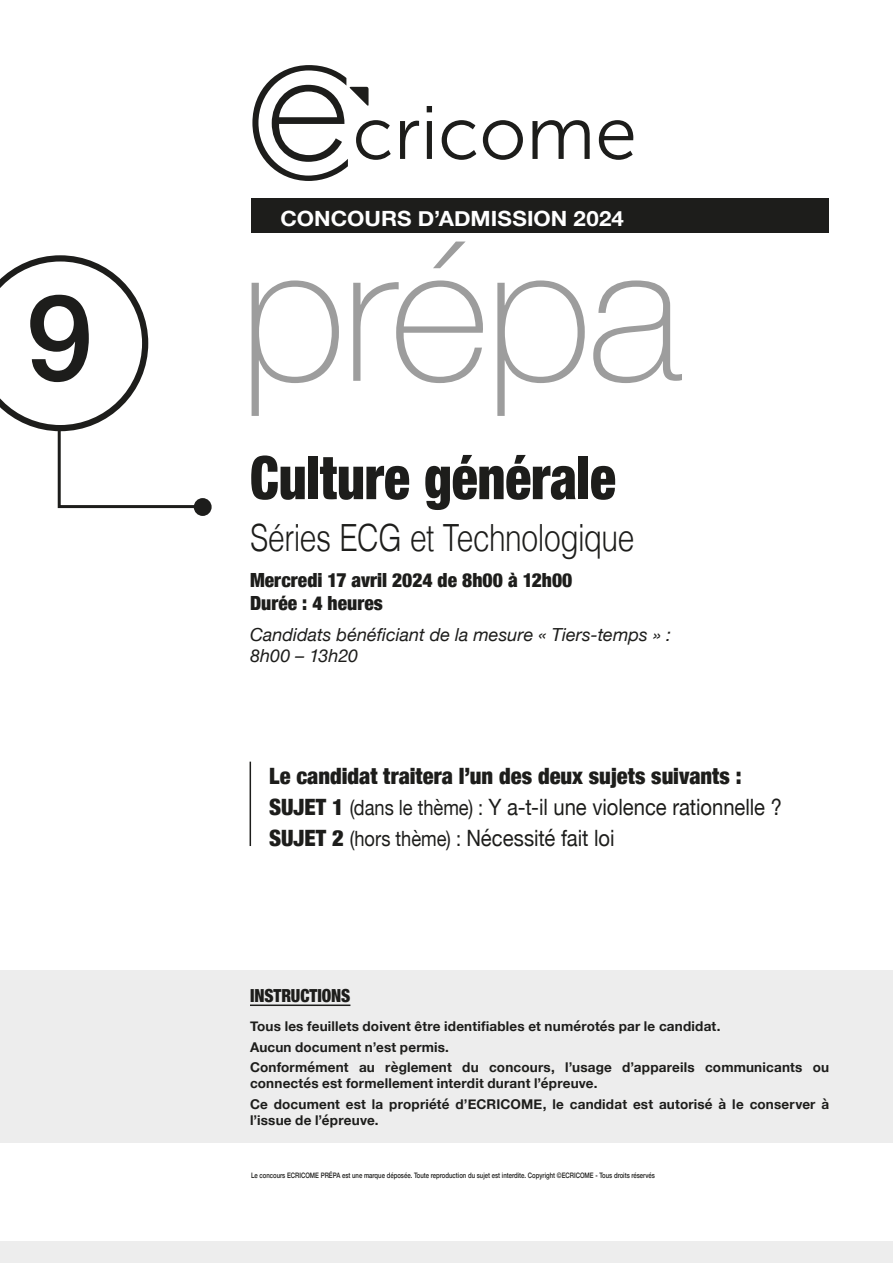
<style>
.page{position:relative;width:893px;height:1263px;background:#fff}
.page>*{position:absolute;margin:0;border:0;box-sizing:border-box;transform-origin:0 0}
.t1{font:100 190.8px "Helvetica Neue";letter-spacing:-.02em;color:#9d9d9d}
.t2{font:900 condensed 60px "Helvetica Neue";letter-spacing:-.005em;color:#1d1d1b;scale:.9 1}
.t3{font:300 37.5px "Helvetica";letter-spacing:-.015em;color:#1d1d1b;scale:.8 1}
.t4{font:900 condensed 22.5px/31.2px "Helvetica Neue";color:#1d1d1b}
.t5{font:700 21px "Helvetica Neue";color:#fff;scale:1.06 1}
.t6{font:900 condensed 19.5px/23.4px "Helvetica Neue";letter-spacing:.005em;color:#1d1d1b}
.t7{font:italic 18px/21.6px "Helvetica Neue";letter-spacing:.005em;color:#1d1d1b}
.t8{font:900 condensed 18px "Helvetica Neue";letter-spacing:-.005em;color:#1d1d1b;scale:.95 1}
.t9{font:700 13.5px/20.4px "Helvetica Neue";letter-spacing:.015em;color:#1d1d1b}
.t10{font:500 7.5px "Helvetica Neue";color:#1d1d1b;scale:.8 1}
.s1{font-weight:500;font-size:120px;color:#1d1d1b}
.s2{font-weight:400;font-stretch:normal;font-size:21px}
.s3{font-weight:400;font-stretch:normal}
</style>
<div class="page">
<div style="left:0;top:970px;width:893px;height:173px;background:#ededed"></div>
<hr style="left:250px;top:1004px;width:100px;height:2px;background:#1d1d1b">
<div style="left:252px;top:198px;width:577px;height:34px;background:#1d1d1b"></div>
<div style="left:0;top:1242px;width:893px;height:21px;background:#ededed"></div>
<div style="left:194px;top:498px;width:18px;height:18px;background:#1d1d1b;border-radius:50%"></div>
<hr style="left:250px;top:762px;width:1px;height:84px;background:#1d1d1b">
<svg style="left:0;top:255px;width:206px;height:255px"></svg>
<svg style="left:252px;top:65px;width:139px;height:116px"></svg>
<svg style="left:400px;top:121px;width:19px;height:38px"></svg>
<svg style="left:427px;top:106px;width:5px;height:53px"></svg>
<svg style="left:442px;top:120px;width:34px;height:40px"></svg>
<svg style="left:483px;top:120px;width:40px;height:40px"></svg>
<svg style="left:532px;top:120px;width:58px;height:39px"></svg>
<svg style="left:599px;top:120px;width:34px;height:40px"></svg>
<h3 class="t5" style="left:280px;top:202px;width:325px">CONCOURS D’ADMISSION 2024</h3>
<h1 class="t1" style="left:26px;top:168px;width:658px"><span class="s1">9</span> prépa</h1>
<h2 class="t2" style="left:250px;top:428px;width:408px">Culture générale</h2>
<h3 class="t3" style="left:250px;top:506px;width:482px">Séries ECG et Technologique</h3>
<h3 class="t6" style="left:250px;top:567px;width:324px">Mercredi 17 avril 2024 de 8h00 à 12h00<br>Durée : 4 heures</h3>
<h3 class="t7" style="left:250px;top:624px;width:423px">Candidats bénéficiant de la mesure « Tiers-temps » :<br>8h00 – 13h20</h3>
<h3 class="t4" style="left:269px;top:759px;width:514px">Le candidat traitera l’un des deux sujets suivants :<br>SUJET 1 <span class="s2">(dans le thème) :</span> <span class="s3">Y a-t-il une violence rationnelle ?<br></span>SUJET 2 <span class="s2">(hors thème) :</span> <span class="s3">Nécessité fait loi</span></h3>
<h3 class="t8" style="left:250px;top:981px;width:107px">INSTRUCTIONS</h3>
<p class="t9" style="left:250px;top:1016px;width:581px">Tous les feuillets doivent être identifiables et numérotés par le candidat.<br>Aucun document n’est permis.<br>Conformément au règlement du concours, l’usage d’appareils communicants ou</p>
<p class="t9" style="left:250px;top:1074px;width:581px">connectés est formellement interdit durant l’épreuve.<br>Ce document est la propriété d’ECRICOME, le candidat est autorisé à le conserver à</p>
<p class="t9" style="left:250px;top:1110px;width:130px">l’issue de l’épreuve.</p>
<p class="t10" style="left:251px;top:1170px;width:506px">Le concours ECRICOME PRÉPA est une marque déposée. Toute reproduction du sujet est interdite. Copyright ©ECRICOME - Tous droits réservés</p>
</div>
